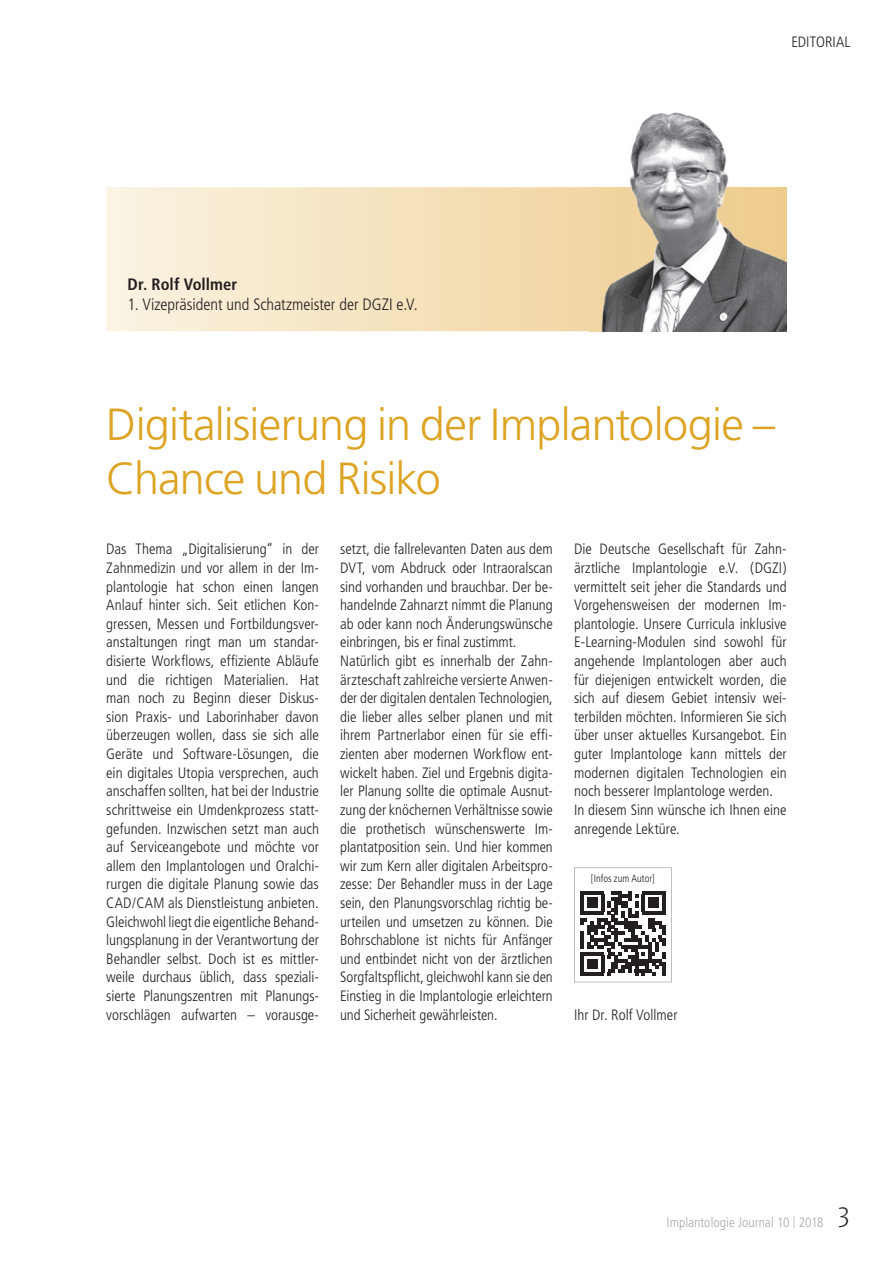
<style>
.page{position:relative;width:893px;height:1263px;background:#fff}
.page>*{position:absolute;margin:0;border:0;box-sizing:border-box;transform-origin:0 0}
.t1{font:300 45px/54px "Frutiger";letter-spacing:-.02em;color:#dda424}
.t2{font:300 condensed 16.5px "Frutiger";letter-spacing:-.005em;color:#231f20}
.t3{font:700 condensed 16.5px "Frutiger";letter-spacing:.005em;color:#231f20}
.t4{font:300 condensed 15px/18.6px "Frutiger";color:#231f20}
.t5{font:300 condensed 13.5px "Frutiger";letter-spacing:.005em;color:#a8a9ad}
.t6{font:300 condensed 10.5px "Frutiger";color:#231f20}
.s1{font-size:12px}
.s2{font-family:"Glasgow";font-weight:200;font-stretch:normal;font-size:27px;color:#231f20}
</style>
<div class="page">
<svg style="left:106px;top:187px;width:483px;height:144px;background:#f6e4c3"></svg>
<svg style="left:574px;top:867px;width:98px;height:115px"></svg>
<img style="left:589px;top:112px;width:198px;height:219px">
<p class="t4" style="left:791px;top:33px;width:61px">EDITORIAL</p>
<p class="t3" style="left:128px;top:275px;width:111px">Dr. Rolf Vollmer</p>
<p class="t2" style="left:128px;top:295px;width:292px">1. Vizepräsident und Schatzmeister der DGZI e.V.</p>
<h1 class="t1" style="left:106px;top:398px;width:670px">Digitalisierung in der Implantologie –<br>Chance und Risiko</h1>
<p class="t4" style="left:106px;top:540px;width:214px;text-align:justify">Das Thema „Digitalisierung“ in der Zahnmedizin und vor allem in der Im&shy;plantologie hat schon einen langen Anlauf hinter sich. Seit etlichen Kon&shy;gressen, Messen und Fortbildungsver&shy;anstaltungen ringt man um standar&shy;disierte Workflows, effiziente Abläufe und die richtigen Materialien. Hat man noch zu Beginn dieser Diskus&shy;sion Praxis- und Laborinhaber davon überzeugen wollen, dass sie sich alle Geräte und Software-Lösungen, die ein digitales Utopia versprechen, auch anschaffen sollten, hat bei der Industrie schrittweise ein Umdenkprozess statt&shy;gefunden. Inzwischen setzt man auch auf Serviceangebote und möchte vor allem den Implantologen und Oralchi&shy;rurgen die digitale Planung sowie das CAD/CAM als Dienstleistung anbieten.<br>Gleichwohl liegt die eigentliche Behand&shy;lungsplanung in der Verantwortung der Behandler selbst. Doch ist es mittler&shy;weile durchaus üblich, dass speziali&shy;sierte Planungszentren mit Planungs&shy;vorschlägen aufwarten – vorausge-</p>
<p class="t4" style="left:340px;top:540px;width:214px">setzt, die fallrelevanten Daten aus dem DVT, vom Abdruck oder Intraoralscan sind vorhanden und brauchbar. Der be&shy;handelnde Zahnarzt nimmt die Planung ab oder kann noch Änderungswünsche einbringen, bis er final zustimmt.<br>Natürlich gibt es innerhalb der Zahn&shy;ärzteschaft zahlreiche versierte Anwen&shy;der der digitalen dentalen Technologien, die lieber alles selber planen und mit ihrem Partnerlabor einen für sie effi&shy;zienten aber modernen Workflow ent&shy;wickelt haben. Ziel und Ergebnis digita&shy;ler Planung sollte die optimale Ausnut&shy;zung der knöchernen Verhältnisse sowie die prothetisch wünschenswerte Im&shy;plantatposition sein. Und hier kommen wir zum Kern aller digitalen Arbeitspro&shy;zesse: Der Behandler muss in der Lage sein, den Planungsvorschlag richtig be&shy;urteilen und umsetzen zu können. Die Bohrschablone ist nichts für Anfänger und entbindet nicht von der ärztlichen Sorgfaltspflicht, gleichwohl kann sie den Einstieg in die Implantologie erleichtern und Sicherheit gewährleisten.</p>
<p class="t4" style="left:574px;top:540px;width:214px">Die Deutsche Gesellschaft für Zahn&shy;ärztliche Implantologie e.V. (DGZI) vermittelt seit jeher die Standards und Vorgehensweisen der modernen Im&shy;plantologie. Unsere Curricula inklusive E-Learning-Modulen sind sowohl für angehende Implantologen aber auch für diejenigen entwickelt worden, die sich auf diesem Gebiet intensiv wei&shy;terbilden möchten. Informieren Sie sich über unser aktuelles Kursangebot. Ein guter Implantologe kann mittels der modernen digitalen Technologien ein noch besserer Implantologe werden.<br>In diesem Sinn wünsche ich Ihnen eine anregende Lektüre.</p>
<p class="t6" style="left:591px;top:872px;width:65px">[Infos zum Autor]</p>
<p class="t4" style="left:574px;top:1005px;width:105px">Ihr Dr. Rolf Vollmer</p>
<p class="t5" style="left:667px;top:1214px;width:185px">Implantologie Journal 10 <span class="s1">|</span> 2018 <span class="s2">3</span></p>
</div>
